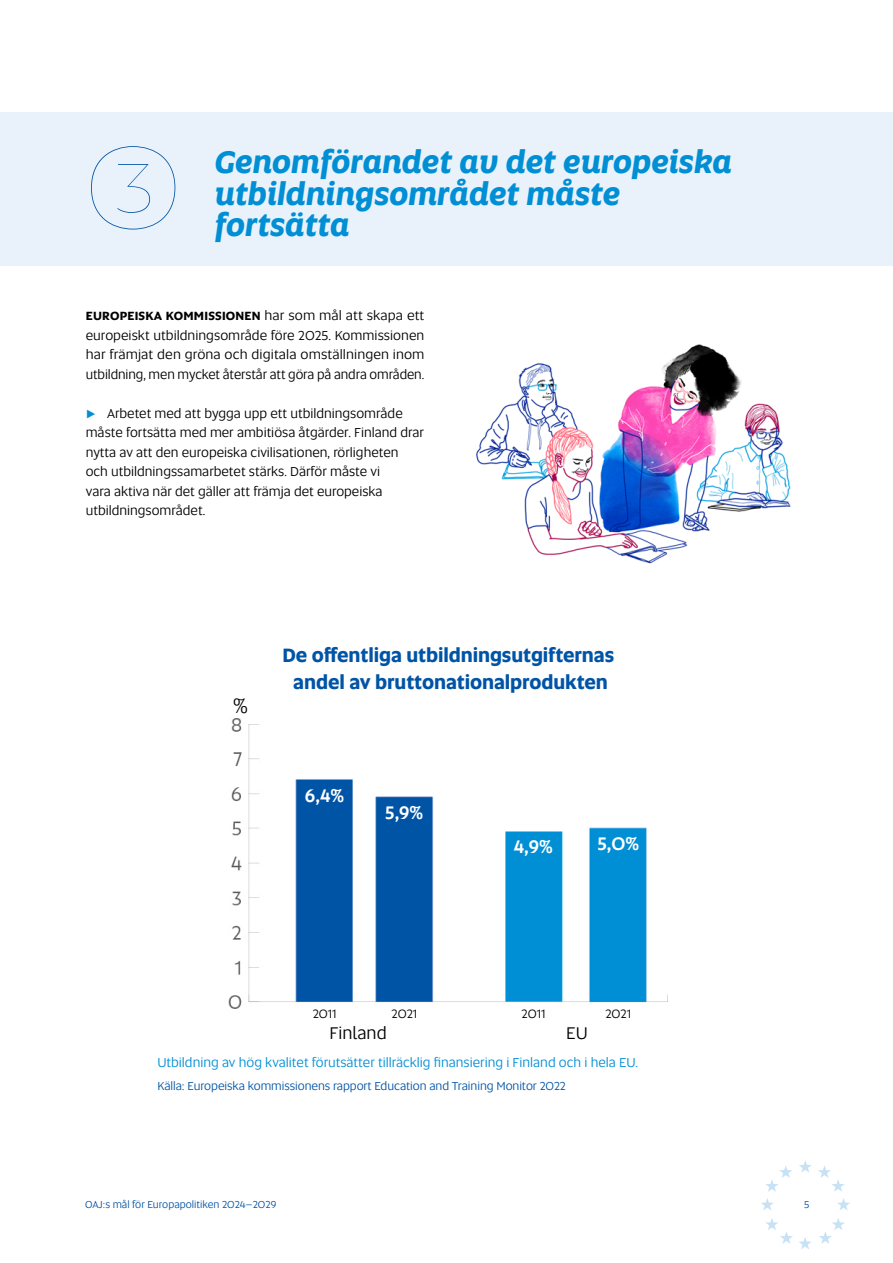
<style>
.page{position:relative;width:893px;height:1263px;background:#fff}
.page>*{position:absolute;margin:0;border:0;box-sizing:border-box;transform-origin:0 0}
.t1{font:100 105px "Altis";color:#0054a6}
.t2{font:italic 700 31.5px/31.5px "Altis";letter-spacing:-.005em;color:#008fd5}
.t3{font:21px "Altis";color:#000}
.t4{font:700 19.5px/26.7px "Altis";letter-spacing:-.005em;color:#0054a6;text-align:center}
.t5{font:500 18.45px "Altis";color:#fff}
.t6{font:17.7px "Altis";color:#000}
.t7{font:13.5px/19.5px "Altis";color:#000;text-align:justify}
.t8{font:13.5px "Altis";color:#008fd5}
.t9{font:12.6px "Altis";color:#000}
.t10{font:12px "Altis";letter-spacing:-.005em;color:#0054a6}
.t11{font:700 12px "Altis";letter-spacing:.015em;color:#000}
.t12{font:10.5px "Altis";color:#0054a6}
.s1{font-weight:400;font-size:13.5px}
.s2{font-weight:700;color:#008fd5}
</style>
<div class="page">
<svg style="left:799px;top:1160px;width:13px;height:13px"></svg>
<svg style="left:818px;top:1166px;width:26px;height:26px"></svg>
<svg style="left:766px;top:1166px;width:26px;height:26px"></svg>
<svg style="left:837px;top:1198px;width:13px;height:12px"></svg>
<svg style="left:761px;top:1198px;width:13px;height:12px"></svg>
<svg style="left:819px;top:1218px;width:26px;height:26px"></svg>
<svg style="left:766px;top:1218px;width:45px;height:31px"></svg>
<div style="left:0;top:113px;width:893px;height:153px;background:#e9f2fa"></div>
<img style="left:476px;top:344px;width:315px;height:220px">
<img style="left:228px;top:718px;width:439px;height:291px">
<h1 class="t1" style="left:86px;top:121px;width:96px">③</h1>
<h2 class="t2" style="left:215px;top:145px;width:519px">Genomförandet av det europeiska utbildningsområdet måste</h2>
<h2 class="t2" style="left:215px;top:208px;width:137px">fortsätta</h2>
<p class="t11" style="left:86px;top:307px;width:340px">EUROPEISKA KOMMISSIONEN <span class="s1">har som mål att skapa ett</span></p>
<p class="t7" style="left:86px;top:325px;width:340px">europeiskt utbildningsområde före 2025. Kommissionen har främjat den gröna och digitala omställningen inom utbildning, men mycket återstår att göra på andra områden.</p>
<p class="t7" style="left:86px;top:403px;width:340px;text-align:left"><span class="s2">⊲</span> Arbetet med att bygga upp ett utbildningsområde måste fortsätta med mer ambitiösa åtgärder. Finland drar nytta av att den europeiska civilisationen, rörligheten och utbildningssamarbetet stärks. Därför måste vi<br>vara aktiva när det gäller att främja det europeiska utbildningsområdet.</p>
<h3 class="t3" style="left:233px;top:691px;width:16px">%</h3>
<h3 class="t4" style="left:282px;top:641px;width:333px">De offentliga utbildningsutgifternas andel av bruttonationalprodukten</h3>
<h3 class="t5" style="left:305px;top:782px;width:41px">6,4%</h3>
<h3 class="t5" style="left:385px;top:799px;width:40px">5,9%</h3>
<h3 class="t5" style="left:514px;top:833px;width:41px">4,9%</h3>
<h3 class="t5" style="left:597px;top:830px;width:43px">5,0%</h3>
<p class="t9" style="left:313px;top:1005px;width:25px">2011</p>
<p class="t9" style="left:391px;top:1005px;width:27px">2021</p>
<p class="t9" style="left:521px;top:1005px;width:25px">2011</p>
<p class="t9" style="left:605px;top:1005px;width:27px">2021</p>
<h3 class="t6" style="left:329px;top:1021px;width:59px">Finland</h3>
<h3 class="t6" style="left:566px;top:1020px;width:23px">EU</h3>
<p class="t8" style="left:157px;top:1053px;width:482px">Utbildning av hög kvalitet förutsätter tillräcklig finansiering i Finland och i hela EU.</p>
<p class="t10" style="left:157px;top:1077px;width:410px">Källa: Europeiska kommissionens rapport Education and Training Monitor 2022</p>
<p class="t12" style="left:85px;top:1197px;width:193px">OAJ:s mål för Europapolitiken 2024–2029</p>
<p class="t12" style="left:804px;top:1197px;width:7px">5</p>
</div>
